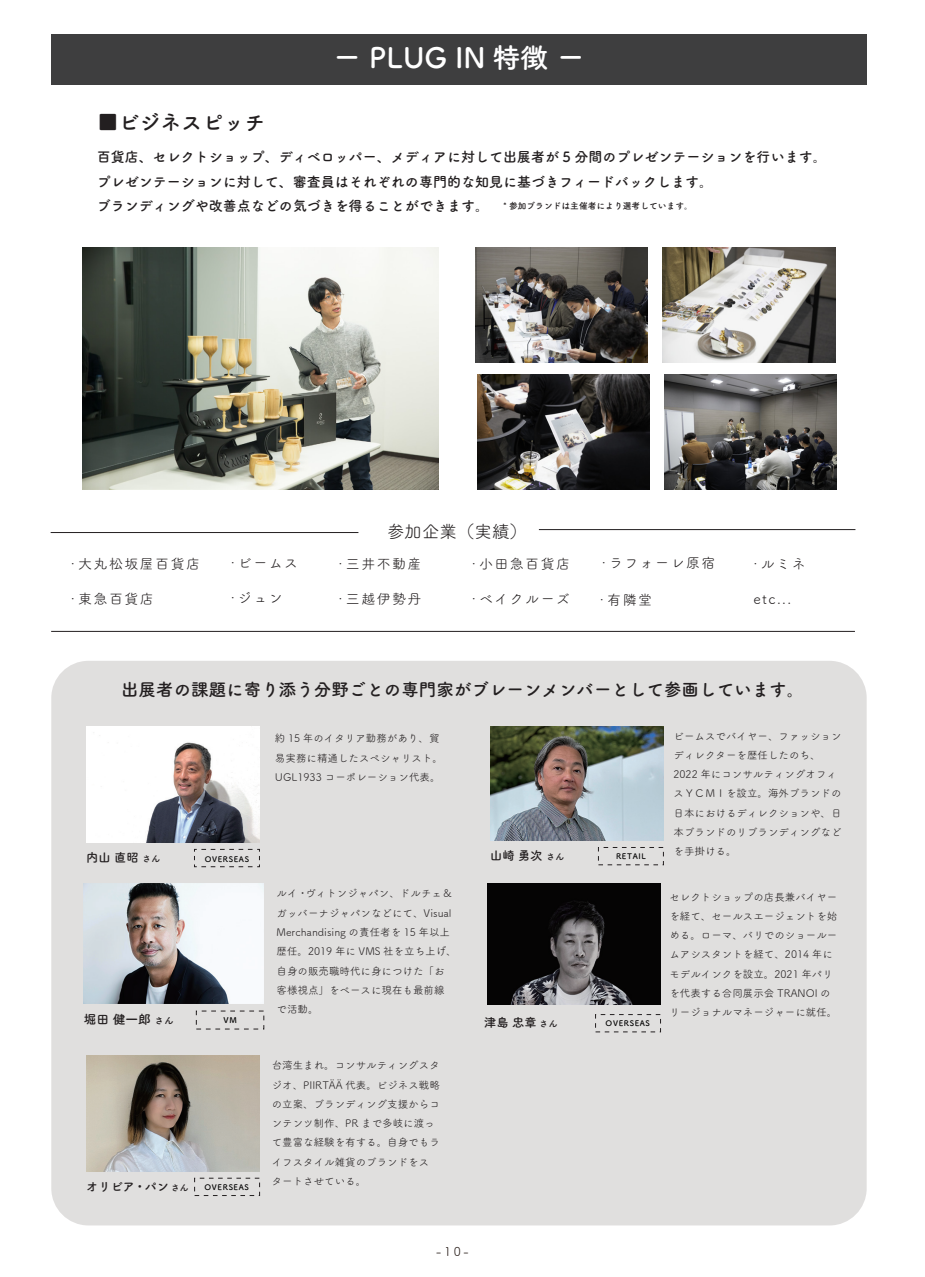
<style>
.page{position:relative;width:925px;height:1277px;background:#fff}
.page>*{position:absolute;margin:0;border:0;box-sizing:border-box;transform-origin:0 0}
.t1{font:28px "Tsuku A Rd Gothic Std B";color:#fff}
.t2{font:21px "Tsuku A Rd Gothic Std B";color:#231f20}
.t3{font:17.5px "Tsuku A Rd Gothic Std B";color:#231f20}
.t4{font:17.5px "Tsuku A Rd Gothic Std R";color:#231f20}
.t5{font:14px/24.5px "Tsuku A Rd Gothic Std B";color:#231f20}
.t6{font:14px "Tsuku A Rd Gothic Std R";letter-spacing:.1em;color:#231f20}
.t7{font:12.78px "Tsuku A Rd Gothic Std B";color:#231f20}
.t8{font:12.25px "Tsuku A Rd Gothic Std B";color:#231f20}
.t9{font:12.25px "Tsuku A Rd Gothic Std R";color:#221713}
.t10{font:10.5px/19.2px "Tsuku A Rd Gothic Std R";color:#231f20}
.t11{font:7.88px "Tsuku A Rd Gothic Std B";color:#030303}
.t12{font:7.7px "Tsuku A Rd Gothic Std B";letter-spacing:.08em;color:#030303}
.s1{font-size:8.75px}
.s2{font-size:9.1px}
.s3{font-size:9.45px}
</style>
<div class="page">
<div style="left:51px;top:660px;width:815px;height:565px;background:#e0dfde;border-radius:37px"></div>
<div style="left:51px;top:34px;width:815px;height:50px;background:#3e3e3f"></div>
<img style="left:83px;top:247px;width:355px;height:242px">
<img style="left:475px;top:247px;width:172px;height:115px">
<img style="left:477px;top:374px;width:172px;height:115px">
<img style="left:662px;top:247px;width:172px;height:115px">
<img style="left:664px;top:374px;width:172px;height:115px">
<hr style="left:538px;top:529px;width:317px;height:1px;background:#231f20">
<hr style="left:51px;top:532px;width:307px;height:1px;background:#231f20">
<hr style="left:51px;top:630px;width:803px;height:1px;background:#231f20">
<img style="left:86px;top:1055px;width:173px;height:115px">
<img style="left:487px;top:883px;width:173px;height:121px">
<img style="left:490px;top:726px;width:173px;height:114px">
<img style="left:84px;top:883px;width:180px;height:119px">
<img style="left:86px;top:726px;width:173px;height:116px">
<svg style="left:194px;top:848px;width:66px;height:19px"></svg>
<h1 class="t1" style="left:333px;top:36px;width:253px">ー PLUG IN 特徴 ー</h1>
<h2 class="t2" style="left:97px;top:106px;width:169px">■ビジネスピッチ</h2>
<h3 class="t5" style="left:97px;top:144px;width:731px">百貨店、セレクトショップ、ディベロッパー、メディアに対して出展者が 5 分間のプレゼンテーションを行います。プレゼンテーションに対して、審査員はそれぞれの専門的な知見に基づきフィードバックします。<br>ブランディングや改善点などの気づきを得ることができます。　<span class="s1">* 参加ブランドは主催者により選考しています。</span></h3>
<h3 class="t6" style="left:69px;top:552px;width:133px"><span class="s1">・</span>大丸松坂屋百貨店</h3>
<h3 class="t6" style="left:69px;top:587px;width:87px"><span class="s1">・</span>東急百貨店</h3>
<h3 class="t6" style="left:228px;top:552px;width:71px"><span class="s1">・</span>ビームス</h3>
<h3 class="t6" style="left:228px;top:587px;width:56px"><span class="s1">・</span>ジュン</h3>
<h3 class="t4" style="left:387px;top:518px;width:142px">参加企業（実績）</h3>
<h3 class="t6" style="left:336px;top:552px;width:87px"><span class="s1">・</span>三井不動産</h3>
<h3 class="t6" style="left:336px;top:587px;width:87px"><span class="s1">・</span>三越伊勢丹</h3>
<h3 class="t6" style="left:469px;top:553px;width:102px"><span class="s1">・</span>小田急百貨店</h3>
<h3 class="t6" style="left:599px;top:552px;width:118px"><span class="s1">・</span>ラフォーレ原宿</h3>
<h3 class="t6" style="left:469px;top:588px;width:102px"><span class="s1">・</span>ベイクルーズ</h3>
<h3 class="t6" style="left:751px;top:553px;width:56px"><span class="s1">・</span>ルミネ</h3>
<h3 class="t6" style="left:597px;top:589px;width:56px"><span class="s1">・</span>有隣堂</h3>
<h3 class="t6" style="left:753px;top:588px;width:39px">etc...</h3>
<h3 class="t3" style="left:121px;top:676px;width:684px">出展者の課題に寄り添う分野ごとの専門家がブレーンメンバーとして参画しています。</h3>
<p class="t10" style="left:275px;top:728px;width:170px">約 15 年のイタリア勤務があり、貿易実務に精通したスペシャリスト。<br>UGL1933 コーポレーション代表。</p>
<p class="t10" style="left:673px;top:725px;width:169px">ビームスでバイヤー、ファッションディレクターを歴任したのち、<br>2022 年にコンサルティングオフィスＹＣＭＩを設立。海外ブランドの日本におけるディレクションや、日本ブランドのリブランディングなど</p>
<p class="t8" style="left:86px;top:847px;width:76px">内山 直昭 <span class="s2">さん</span></p>
<p class="t12" style="left:205px;top:852px;width:46px">OVERSEAS</p>
<p class="t8" style="left:490px;top:845px;width:76px">山崎 勇次 <span class="s2">さん</span></p>
<p class="t12" style="left:616px;top:850px;width:31px">RETAIL</p>
<p class="t10" style="left:673px;top:840px;width:64px">を手掛ける。</p>
<p class="t7" style="left:84px;top:1008px;width:91px">堀田 健一郎 <span class="s3">さん</span></p>
<p class="t11" style="left:223px;top:1014px;width:15px">VM</p>
<p class="t10" style="left:276px;top:883px;width:182px">ルイ・ヴィトンジャパン、ドルチェ＆ガッバーナジャパンなどにて、Visual<br>Merchandising の責任者を 15 年以上歴任。2019 年に VMS 社を立ち上げ、自身の販売職時代に身につけた「お客様視点」をベースに現在も最前線で活動。</p>
<p class="t8" style="left:484px;top:1012px;width:75px">津島 忠章 <span class="s2">さん</span></p>
<p class="t12" style="left:605px;top:1017px;width:46px">OVERSEAS</p>
<p class="t10" style="left:669px;top:886px;width:169px">セレクトショップの店長兼バイヤーを経て、セールスエージェントを始める。ローマ、バリでのショールームアシスタントを経て、2014 年にモデルインクを設立。2021 年パリを代表する合同展示会 TRANOI のリージョナルマネージャーに就任。</p>
<p class="t10" style="left:272px;top:1054px;width:170px">台湾生まれ。コンサルティングスタジオ、PIIRTÄÄ 代表。ビジネス戦略の立案、ブランディング支援からコンテンツ制作、PR まで多岐に渡って豊富な経験を有する。自身でもライフスタイル雑貨のブランドをス</p>
<p class="t8" style="left:86px;top:1176px;width:104px">オリビア・パン<span class="s2">さん</span></p>
<p class="t12" style="left:204px;top:1180px;width:46px">OVERSEAS</p>
<p class="t10" style="left:272px;top:1170px;width:96px">タートさせている。</p>
<p class="t9" style="left:436px;top:1241px;width:35px">-10-</p>
</div>
